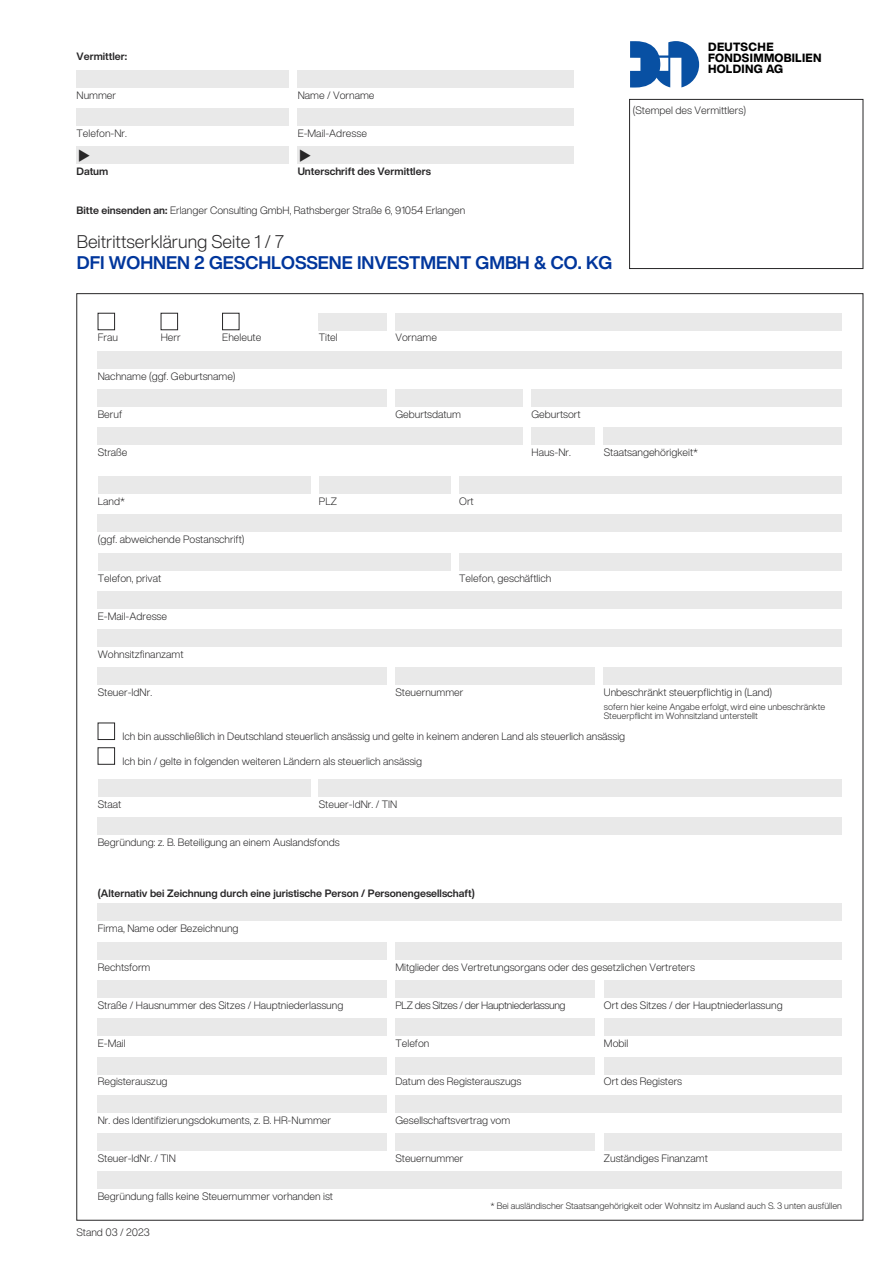
<style>
.page{position:relative;width:893px;height:1263px;background:#fff}
.page>*{position:absolute;margin:0;border:0;box-sizing:border-box;transform-origin:0 0}
.t1{font:700 18px "Helvetica Now Display";color:#00369c}
.t2{font:300 18px "Helvetica Now Display";color:#272627}
.t3{font:800 11.7px/10.9px "Helvetica Now Display";letter-spacing:.025em;color:#000}
.t4{font:300 10.5px "Helvetica Now Display";color:#272627}
.t5{font:700 10.5px "Helvetica Now Display";color:#272627}
.t6{font:300 10.5px "Helvetica Now Display";letter-spacing:-.03em;color:#272627}
.t7{font:300 9px/9px "Helvetica Now Display";color:#272627}
.s1{font-weight:700}
</style>
<div class="page">
<div style="left:98px;top:313px;width:17px;height:17px;border:1px solid #272627"></div>
<div style="left:629px;top:99px;width:234px;height:170px;border:1px solid #272627"></div>
<div style="left:77px;top:70px;width:212px;height:17px;background:#e9e9e9"></div>
<div style="left:298px;top:70px;width:276px;height:17px;background:#e9e9e9"></div>
<div style="left:77px;top:108px;width:212px;height:17px;background:#e9e9e9"></div>
<div style="left:298px;top:108px;width:276px;height:17px;background:#e9e9e9"></div>
<div style="left:77px;top:147px;width:212px;height:17px;background:#e9e9e9"></div>
<div style="left:298px;top:147px;width:276px;height:17px;background:#e9e9e9"></div>
<div style="left:98px;top:351px;width:744px;height:17px;background:#e9e9e9"></div>
<div style="left:98px;top:723px;width:17px;height:17px;border:1px solid #272627"></div>
<div style="left:98px;top:747px;width:17px;height:17px;border:1px solid #272627"></div>
<div style="left:161px;top:313px;width:17px;height:17px;border:1px solid #272627"></div>
<div style="left:222px;top:313px;width:17px;height:17px;border:1px solid #272627"></div>
<div style="left:319px;top:313px;width:68px;height:17px;background:#e9e9e9"></div>
<div style="left:395px;top:313px;width:447px;height:17px;background:#e9e9e9"></div>
<div style="left:98px;top:389px;width:289px;height:18px;background:#e9e9e9"></div>
<div style="left:395px;top:389px;width:128px;height:18px;background:#e9e9e9"></div>
<div style="left:531px;top:389px;width:311px;height:18px;background:#e9e9e9"></div>
<div style="left:531px;top:428px;width:64px;height:17px;background:#e9e9e9"></div>
<div style="left:604px;top:428px;width:238px;height:17px;background:#e9e9e9"></div>
<div style="left:98px;top:428px;width:425px;height:17px;background:#e9e9e9"></div>
<div style="left:98px;top:477px;width:212px;height:17px;background:#e9e9e9"></div>
<div style="left:319px;top:477px;width:132px;height:17px;background:#e9e9e9"></div>
<div style="left:459px;top:477px;width:383px;height:17px;background:#e9e9e9"></div>
<div style="left:98px;top:515px;width:744px;height:17px;background:#e9e9e9"></div>
<div style="left:98px;top:553px;width:353px;height:17px;background:#e9e9e9"></div>
<div style="left:459px;top:553px;width:383px;height:17px;background:#e9e9e9"></div>
<div style="left:98px;top:591px;width:744px;height:17px;background:#e9e9e9"></div>
<div style="left:98px;top:630px;width:744px;height:17px;background:#e9e9e9"></div>
<div style="left:98px;top:668px;width:289px;height:17px;background:#e9e9e9"></div>
<div style="left:98px;top:779px;width:212px;height:17px;background:#e9e9e9"></div>
<div style="left:98px;top:818px;width:744px;height:17px;background:#e9e9e9"></div>
<div style="left:98px;top:904px;width:744px;height:17px;background:#e9e9e9"></div>
<div style="left:98px;top:942px;width:289px;height:17px;background:#e9e9e9"></div>
<div style="left:98px;top:980px;width:289px;height:17px;background:#e9e9e9"></div>
<div style="left:98px;top:1019px;width:289px;height:17px;background:#e9e9e9"></div>
<div style="left:98px;top:1057px;width:289px;height:17px;background:#e9e9e9"></div>
<div style="left:98px;top:1095px;width:289px;height:17px;background:#e9e9e9"></div>
<div style="left:98px;top:1133px;width:289px;height:17px;background:#e9e9e9"></div>
<div style="left:395px;top:942px;width:447px;height:17px;background:#e9e9e9"></div>
<div style="left:395px;top:980px;width:200px;height:17px;background:#e9e9e9"></div>
<div style="left:395px;top:1019px;width:200px;height:17px;background:#e9e9e9"></div>
<div style="left:395px;top:1057px;width:200px;height:17px;background:#e9e9e9"></div>
<div style="left:395px;top:1095px;width:447px;height:17px;background:#e9e9e9"></div>
<div style="left:395px;top:1133px;width:200px;height:17px;background:#e9e9e9"></div>
<div style="left:604px;top:980px;width:238px;height:17px;background:#e9e9e9"></div>
<div style="left:604px;top:1019px;width:238px;height:17px;background:#e9e9e9"></div>
<div style="left:604px;top:1057px;width:238px;height:17px;background:#e9e9e9"></div>
<div style="left:604px;top:1133px;width:238px;height:17px;background:#e9e9e9"></div>
<div style="left:98px;top:1172px;width:744px;height:17px;background:#e9e9e9"></div>
<div style="left:319px;top:779px;width:523px;height:17px;background:#e9e9e9"></div>
<div style="left:395px;top:668px;width:200px;height:17px;background:#e9e9e9"></div>
<div style="left:604px;top:668px;width:238px;height:17px;background:#e9e9e9"></div>
<svg style="left:630px;top:41px;width:69px;height:47px"></svg>
<p class="t5" style="left:77px;top:53px;width:52px">Vermittler:</p>
<p class="t4" style="left:77px;top:91px;width:41px">Nummer</p>
<p class="t4" style="left:298px;top:91px;width:78px">Name / Vorname</p>
<p class="t4" style="left:77px;top:129px;width:52px">Telefon-Nr.</p>
<p class="t4" style="left:298px;top:129px;width:71px">E-Mail-Adresse</p>
<p class="t5" style="left:77px;top:168px;width:33px">Datum</p>
<p class="t5" style="left:298px;top:168px;width:135px">Unterschrift des Vermittlers</p>
<p class="t4" style="left:77px;top:207px;width:390px"><span class="s1">Bitte einsenden an:</span> Erlanger Consulting GmbH, Rathsberger Straße 6, 91054 Erlangen</p>
<h1 class="t2" style="left:77px;top:235px;width:209px">Beitrittserklärung Seite 1 / 7</h1>
<h1 class="t1" style="left:77px;top:256px;width:537px">DFI WOHNEN 2 GESCHLOSSENE INVESTMENT GMBH &amp; CO. KG</h1>
<p class="t3" style="left:708px;top:43px;width:115px">DEUTSCHE<br>FONDSIMMOBILIEN<br>HOLDING AG</p>
<p class="t4" style="left:633px;top:107px;width:115px">(Stempel des Vermittlers)</p>
<p class="t4" style="left:98px;top:334px;width:22px">Frau</p>
<p class="t4" style="left:161px;top:334px;width:22px">Herr</p>
<p class="t4" style="left:222px;top:334px;width:41px">Eheleute</p>
<p class="t4" style="left:319px;top:334px;width:20px">Titel</p>
<p class="t4" style="left:395px;top:334px;width:43px">Vorname</p>
<p class="t4" style="left:98px;top:372px;width:139px">Nachname (ggf. Geburtsname)</p>
<p class="t4" style="left:98px;top:410px;width:26px">Beruf</p>
<p class="t4" style="left:395px;top:410px;width:67px">Geburtsdatum</p>
<p class="t4" style="left:531px;top:410px;width:51px">Geburtsort</p>
<p class="t4" style="left:531px;top:449px;width:41px">Haus-Nr.</p>
<p class="t4" style="left:604px;top:449px;width:96px">Staatsangehörigkeit*</p>
<p class="t4" style="left:98px;top:449px;width:31px">Straße</p>
<p class="t4" style="left:98px;top:497px;width:29px">Land*</p>
<p class="t4" style="left:319px;top:497px;width:20px">PLZ</p>
<p class="t4" style="left:459px;top:497px;width:16px">Ort</p>
<p class="t4" style="left:98px;top:536px;width:148px">(ggf. abweichende Postanschrift)</p>
<p class="t4" style="left:98px;top:574px;width:65px">Telefon, privat</p>
<p class="t4" style="left:459px;top:574px;width:94px">Telefon, geschäftlich</p>
<p class="t4" style="left:98px;top:612px;width:71px">E-Mail-Adresse</p>
<p class="t4" style="left:98px;top:650px;width:87px">Wohnsitzfinanzamt</p>
<p class="t4" style="left:98px;top:689px;width:56px">Steuer-IdNr.</p>
<p class="t4" style="left:395px;top:689px;width:69px">Steuernummer</p>
<p class="t4" style="left:604px;top:689px;width:170px">Unbeschränkt steuerpflichtig in (Land)</p>
<p class="t7" style="left:604px;top:703px;width:223px">sofern hier keine Angabe erfolgt, wird eine unbeschränkte<br>Steuerpflicht im Wohnsitzland unterstellt</p>
<p class="t4" style="left:122px;top:732px;width:504px">Ich bin ausschließlich in Deutschland steuerlich ansässig und gelte in keinem anderen Land als steuerlich ansässig</p>
<p class="t4" style="left:122px;top:757px;width:301px">Ich bin / gelte in folgenden weiteren Ländern als steuerlich ansässig</p>
<p class="t4" style="left:98px;top:800px;width:25px">Staat</p>
<p class="t4" style="left:98px;top:838px;width:243px">Begründung: z. B. Beteiligung an einem Auslandsfonds</p>
<p class="t4" style="left:319px;top:800px;width:80px">Steuer-IdNr. / TIN</p>
<p class="t5" style="left:98px;top:889px;width:379px">(Alternativ bei Zeichnung durch eine juristische Person / Personengesellschaft)</p>
<p class="t4" style="left:98px;top:925px;width:142px">Firma, Name oder Bezeichnung</p>
<p class="t4" style="left:98px;top:963px;width:54px">Rechtsform</p>
<p class="t4" style="left:98px;top:1001px;width:247px">Straße / Hausnummer des Sitzes / Hauptniederlassung</p>
<p class="t4" style="left:98px;top:1040px;width:29px">E-Mail</p>
<p class="t4" style="left:98px;top:1078px;width:71px">Registerauszug</p>
<p class="t4" style="left:98px;top:1116px;width:235px">Nr. des Identifizierungsdokuments, z. B. HR-Nummer</p>
<p class="t4" style="left:98px;top:1154px;width:80px">Steuer-IdNr. / TIN</p>
<p class="t4" style="left:98px;top:1193px;width:237px">Begründung falls keine Steuernummer vorhanden ist</p>
<p class="t4" style="left:77px;top:1229px;width:75px">Stand 03 / 2023</p>
<p class="t4" style="left:395px;top:963px;width:301px">Mitglieder des Vertretungsorgans oder des gesetzlichen Vertreters</p>
<p class="t6" style="left:395px;top:1001px;width:172px">PLZ des Sitzes / der Hauptniederlassung</p>
<p class="t4" style="left:395px;top:1040px;width:36px">Telefon</p>
<p class="t4" style="left:395px;top:1078px;width:128px">Datum des Registerauszugs</p>
<p class="t4" style="left:395px;top:1116px;width:116px">Gesellschaftsvertrag vom</p>
<p class="t4" style="left:395px;top:1154px;width:69px">Steuernummer</p>
<p class="t4" style="left:604px;top:1001px;width:180px">Ort des Sitzes / der Hauptniederlassung</p>
<p class="t4" style="left:604px;top:1040px;width:26px">Mobil</p>
<p class="t4" style="left:604px;top:1078px;width:80px">Ort des Registers</p>
<p class="t4" style="left:604px;top:1154px;width:105px">Zuständiges Finanzamt</p>
<p class="t7" style="left:490px;top:1202px;width:353px">* Bei ausländischer Staatsangehörigkeit oder Wohnsitz im Ausland auch S. 3 unten ausfüllen</p>
</div>
